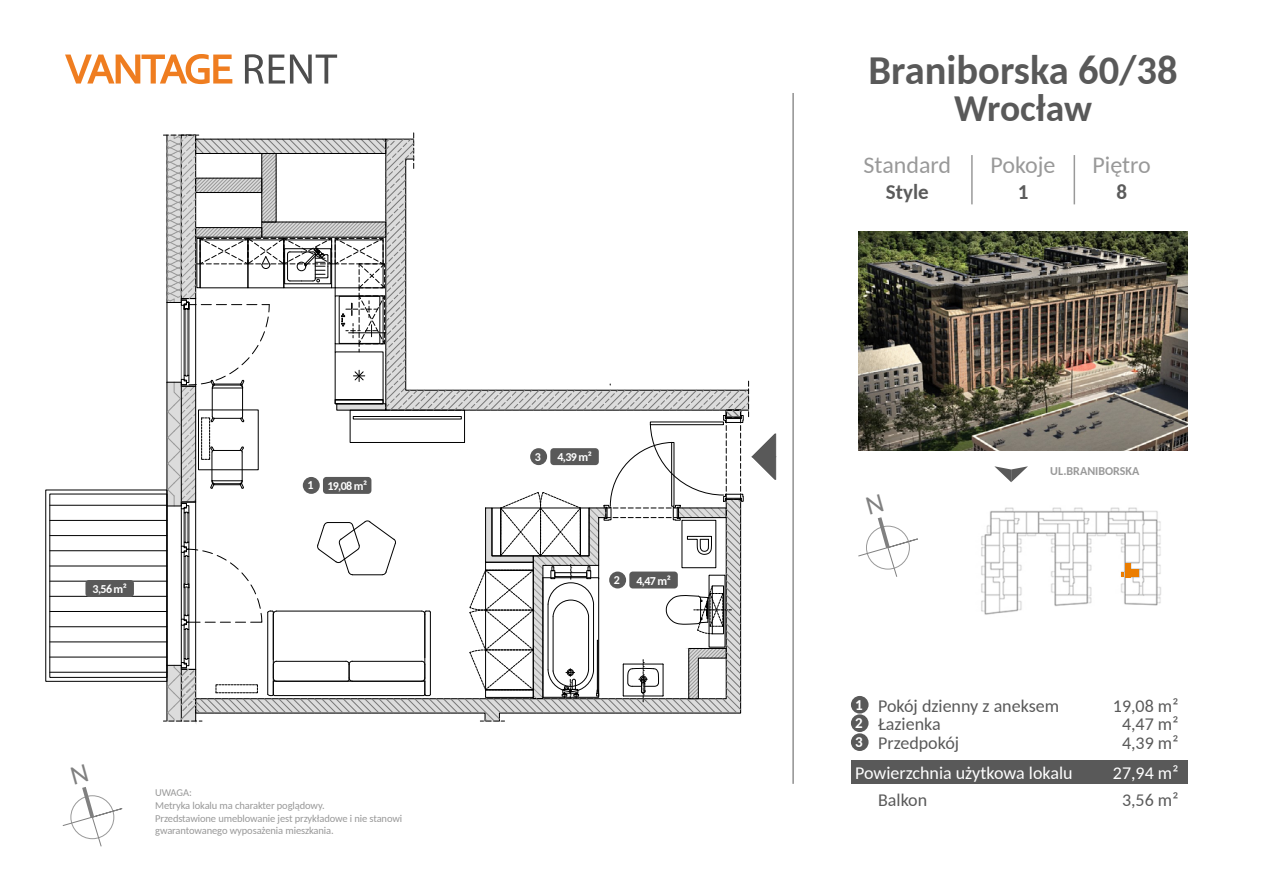
<style>
.page{position:relative;width:1263px;height:893px;background:#fff}
.page>*{position:absolute;margin:0;border:0;box-sizing:border-box;transform-origin:0 0}
.t1{font:700 40.5px "Carlito";color:#595959}
.t2{font:700 37.5px "Carlito";letter-spacing:-.005em;color:#595959}
.t3{font:24px "Carlito";color:#999}
.t4{font:700 21px "Carlito";color:#5b5b5b}
.t5{font:18px/18.8px "Carlito";color:#595959;text-align:center}
.t6{font:18px "Carlito";color:#fff}
.t7{font:700 15px/18.8px "Carlito";color:#fff;text-align:justify}
.t8{font:700 12px "Carlito";letter-spacing:-.05em;color:#fff}
.t9{font:700 12px "Carlito";color:#999}
.t10{font:10.5px/12.6px "Carlito";letter-spacing:-.01em;color:#999}
</style>
<div class="page">
<img style="left:981px;top:507px;width:180px;height:108px">
<div style="left:1125px;top:563px;width:5px;height:14px;background:#eb7d00"></div>
<div style="left:1130px;top:570px;width:8px;height:7px;background:#eb7d00"></div>
<svg style="left:1121px;top:572px;width:3px;height:5px"></svg>
<svg style="left:65px;top:54px;width:167px;height:30px"></svg>
<svg style="left:245px;top:54px;width:92px;height:30px"></svg>
<hr style="left:1073px;top:155px;width:2px;height:49px;background:#999">
<hr style="left:971px;top:155px;width:2px;height:49px;background:#999">
<hr style="left:793px;top:93px;width:1px;height:691px;background:#595959">
<svg style="left:994px;top:466px;width:34px;height:16px"></svg>
<div style="left:851px;top:760px;width:337px;height:24px;background:#595959"></div>
<div style="left:851px;top:696px;width:17px;height:18px;background:#595959;border-radius:50%"></div>
<div style="left:851px;top:714px;width:17px;height:18px;background:#595959;border-radius:50%"></div>
<div style="left:851px;top:733px;width:17px;height:18px;background:#595959;border-radius:50%"></div>
<img style="left:858px;top:232px;width:330px;height:218px">
<hr style="left:50px;top:672px;width:117px;height:1px;background:#000">
<hr style="left:50px;top:657px;width:117px;height:1px;background:#000">
<hr style="left:50px;top:642px;width:117px;height:1px;background:#000">
<hr style="left:50px;top:626px;width:117px;height:1px;background:#000">
<hr style="left:50px;top:611px;width:117px;height:1px;background:#000">
<hr style="left:50px;top:596px;width:117px;height:1px;background:#000">
<hr style="left:50px;top:581px;width:117px;height:1px;background:#000">
<hr style="left:50px;top:566px;width:117px;height:1px;background:#000">
<hr style="left:50px;top:550px;width:117px;height:1px;background:#000">
<hr style="left:50px;top:535px;width:117px;height:1px;background:#000">
<hr style="left:50px;top:520px;width:117px;height:1px;background:#000">
<hr style="left:50px;top:505px;width:117px;height:1px;background:#000">
<div style="left:49px;top:494px;width:118px;height:184px;border:1px solid #000"></div>
<svg style="left:163px;top:133px;width:613px;height:589px"></svg>
<div style="left:85px;top:580px;width:49px;height:17px;background:#595959;border-radius:3px"></div>
<div style="left:303px;top:477px;width:17px;height:17px;background:#595959;border-radius:50%"></div>
<div style="left:323px;top:477px;width:48px;height:17px;background:#595959;border-radius:3px"></div>
<div style="left:609px;top:571px;width:17px;height:17px;background:#595959;border-radius:50%"></div>
<div style="left:629px;top:571px;width:49px;height:17px;background:#595959;border-radius:3px"></div>
<div style="left:530px;top:448px;width:17px;height:17px;background:#595959;border-radius:50%"></div>
<div style="left:550px;top:448px;width:49px;height:17px;background:#595959;border-radius:3px"></div>
<svg style="left:858px;top:517px;width:60px;height:60px"></svg>
<svg style="left:62px;top:787px;width:61px;height:60px"></svg>
<p class="t8" style="left:93px;top:581px;width:36px">3,56 m²</p>
<p class="t8" style="left:308px;top:478px;width:61px">1 19,08 m²</p>
<p class="t10" style="left:155px;top:786px;width:248px">UWAGA:<br>Metryka lokalu ma charakter poglądowy.<br>Przedstawione umeblowanie jest przykładowe i nie stanowi gwarantowanego wyposażenia mieszkania.</p>
<p class="t8" style="left:535px;top:448px;width:8px">3</p>
<p class="t8" style="left:557px;top:449px;width:36px">4,39 m²</p>
<p class="t8" style="left:614px;top:572px;width:8px">2</p>
<p class="t8" style="left:636px;top:572px;width:36px">4,47 m²</p>
<h1 class="t1" style="left:868px;top:43px;width:311px">Braniborska 60/38</h1>
<h2 class="t2" style="left:954px;top:83px;width:139px">Wrocław</h2>
<h3 class="t3" style="left:863px;top:149px;width:89px">Standard</h3>
<h3 class="t3" style="left:990px;top:149px;width:67px">Pokoje</h3>
<h3 class="t3" style="left:1092px;top:149px;width:60px">Piętro</h3>
<h3 class="t4" style="left:886px;top:177px;width:44px">Style</h3>
<h3 class="t4" style="left:1018px;top:177px;width:12px">1</h3>
<h3 class="t4" style="left:1116px;top:177px;width:12px">8</h3>
<p class="t9" style="left:1050px;top:463px;width:91px">UL.BRANIBORSKA</p>
<h3 class="t7" style="left:855px;top:695px;width:9px">1<br>2<br>3</h3>
<h3 class="t5" style="left:1113px;top:695px;width:67px">19,08 m²<br>4,47 m²<br>4,39 m²</h3>
<h3 class="t5" style="left:878px;top:695px;width:182px">Pokój dzienny z aneksem</h3>
<h3 class="t5" style="left:878px;top:714px;width:64px">Łazienka</h3>
<h3 class="t5" style="left:878px;top:733px;width:83px">Przedpokój</h3>
<h3 class="t6" style="left:855px;top:760px;width:219px">Powierzchnia użytkowa lokalu</h3>
<h3 class="t5" style="left:878px;top:789px;width:51px">Balkon</h3>
<h3 class="t6" style="left:1113px;top:760px;width:67px">27,94 m²</h3>
<h3 class="t5" style="left:1122px;top:789px;width:58px">3,56 m²</h3>
</div>
